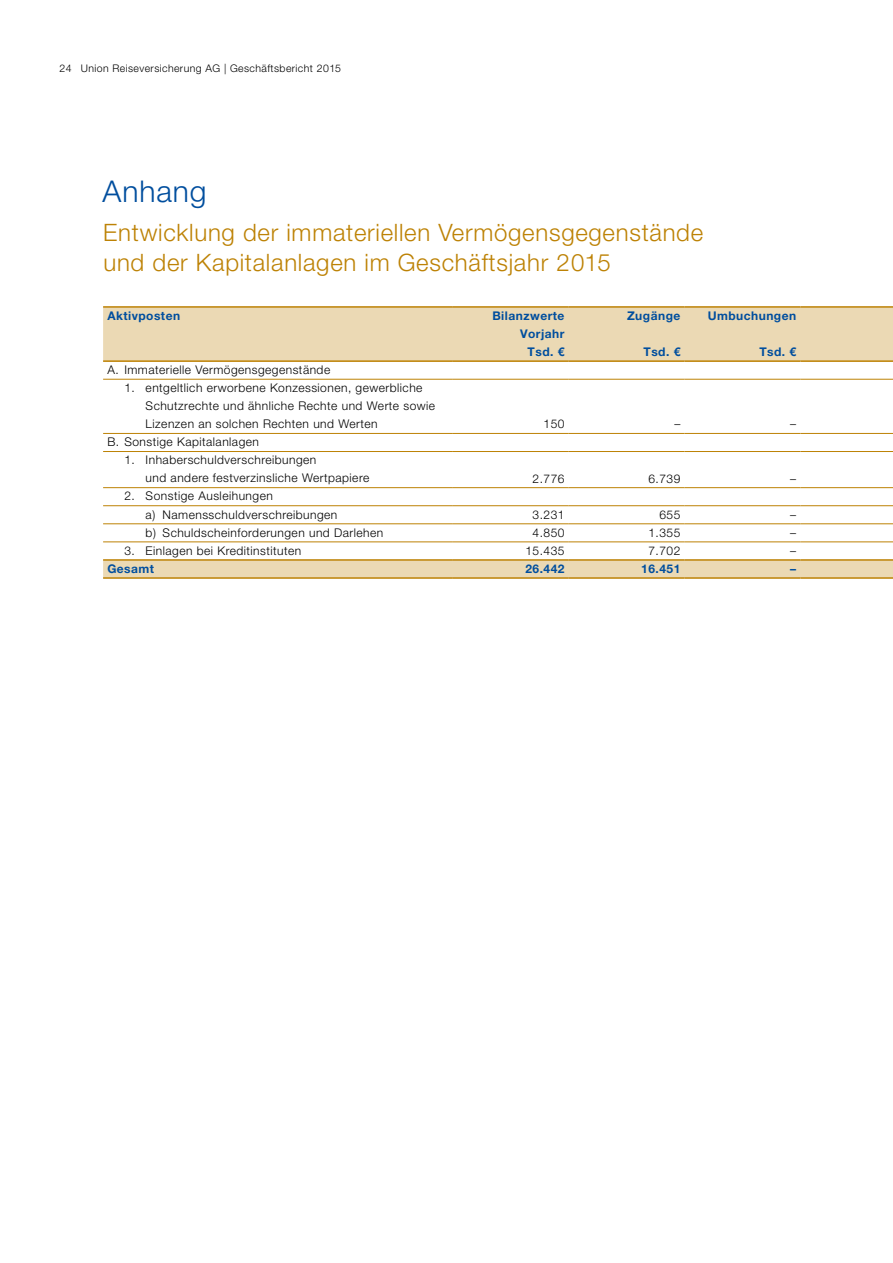
<style>
.page{position:relative;width:893px;height:1263px;background:#fff}
.page>*{position:absolute;margin:0;border:0;box-sizing:border-box;transform-origin:0 0}
.t1{font:300 30px "Helvetica Neue LT Pro";letter-spacing:.03em;color:#004e9e}
.t2{font:300 24px/30px "Helvetica Neue LT Pro";letter-spacing:.03em;color:#bd8205}
.t3{font:300 12px/18px "Helvetica Neue LT Pro";letter-spacing:.04em;color:#000}
.t4{font:700 12px/18px "Helvetica Neue LT Pro";letter-spacing:.04em;color:#004e9e;text-align:right}
.t5{font:300 10.5px "Helvetica Neue LT Pro";letter-spacing:.04em;color:#000}
</style>
<div class="page">
<svg style="left:103px;top:308px;width:790px;height:269px"></svg>
<hr style="left:103px;top:379px;width:350px;height:1px;background:#bd8205">
<hr style="left:453px;top:379px;width:116px;height:1px;background:#bd8205">
<hr style="left:569px;top:379px;width:116px;height:1px;background:#bd8205">
<hr style="left:685px;top:379px;width:115px;height:1px;background:#bd8205">
<hr style="left:800px;top:379px;width:93px;height:1px;background:#bd8205">
<hr style="left:103px;top:433px;width:350px;height:1px;background:#bd8205">
<hr style="left:453px;top:433px;width:116px;height:1px;background:#bd8205">
<hr style="left:569px;top:433px;width:116px;height:1px;background:#bd8205">
<hr style="left:685px;top:433px;width:115px;height:1px;background:#bd8205">
<hr style="left:800px;top:433px;width:93px;height:1px;background:#bd8205">
<hr style="left:103px;top:451px;width:350px;height:1px;background:#bd8205">
<hr style="left:453px;top:451px;width:116px;height:1px;background:#bd8205">
<hr style="left:569px;top:451px;width:116px;height:1px;background:#bd8205">
<hr style="left:685px;top:451px;width:115px;height:1px;background:#bd8205">
<hr style="left:800px;top:451px;width:93px;height:1px;background:#bd8205">
<hr style="left:103px;top:487px;width:350px;height:1px;background:#bd8205">
<hr style="left:453px;top:487px;width:116px;height:1px;background:#bd8205">
<hr style="left:569px;top:487px;width:116px;height:1px;background:#bd8205">
<hr style="left:685px;top:487px;width:115px;height:1px;background:#bd8205">
<hr style="left:800px;top:487px;width:93px;height:1px;background:#bd8205">
<hr style="left:103px;top:505px;width:350px;height:1px;background:#bd8205">
<hr style="left:453px;top:505px;width:116px;height:1px;background:#bd8205">
<hr style="left:569px;top:505px;width:116px;height:1px;background:#bd8205">
<hr style="left:685px;top:505px;width:115px;height:1px;background:#bd8205">
<hr style="left:800px;top:505px;width:93px;height:1px;background:#bd8205">
<hr style="left:103px;top:523px;width:350px;height:1px;background:#bd8205">
<hr style="left:453px;top:523px;width:116px;height:1px;background:#bd8205">
<hr style="left:569px;top:523px;width:116px;height:1px;background:#bd8205">
<hr style="left:685px;top:523px;width:115px;height:1px;background:#bd8205">
<hr style="left:800px;top:523px;width:93px;height:1px;background:#bd8205">
<hr style="left:103px;top:541px;width:350px;height:1px;background:#bd8205">
<hr style="left:453px;top:541px;width:116px;height:1px;background:#bd8205">
<hr style="left:569px;top:541px;width:116px;height:1px;background:#bd8205">
<hr style="left:685px;top:541px;width:115px;height:1px;background:#bd8205">
<hr style="left:800px;top:541px;width:93px;height:1px;background:#bd8205">
<hr style="left:103px;top:306px;width:350px;height:2px;background:#bd8205">
<hr style="left:453px;top:306px;width:116px;height:2px;background:#bd8205">
<hr style="left:569px;top:306px;width:116px;height:2px;background:#bd8205">
<hr style="left:685px;top:306px;width:115px;height:2px;background:#bd8205">
<hr style="left:800px;top:306px;width:93px;height:2px;background:#bd8205">
<hr style="left:103px;top:360px;width:350px;height:2px;background:#bd8205">
<hr style="left:453px;top:360px;width:116px;height:2px;background:#bd8205">
<hr style="left:569px;top:360px;width:116px;height:2px;background:#bd8205">
<hr style="left:685px;top:360px;width:115px;height:2px;background:#bd8205">
<hr style="left:800px;top:360px;width:93px;height:2px;background:#bd8205">
<hr style="left:103px;top:559px;width:350px;height:2px;background:#bd8205">
<hr style="left:453px;top:559px;width:116px;height:2px;background:#bd8205">
<hr style="left:569px;top:559px;width:116px;height:2px;background:#bd8205">
<hr style="left:685px;top:559px;width:115px;height:2px;background:#bd8205">
<hr style="left:800px;top:559px;width:93px;height:2px;background:#bd8205">
<hr style="left:103px;top:577px;width:350px;height:2px;background:#bd8205">
<hr style="left:453px;top:577px;width:116px;height:2px;background:#bd8205">
<hr style="left:569px;top:577px;width:116px;height:2px;background:#bd8205">
<hr style="left:685px;top:577px;width:115px;height:2px;background:#bd8205">
<hr style="left:800px;top:577px;width:93px;height:2px;background:#bd8205">
<p class="t5" style="left:60px;top:62px;width:283px">24 Union Reiseversicherung AG | Geschäftsbericht 2015</p>
<h1 class="t1" style="left:103px;top:173px;width:105px">Anhang</h1>
<h2 class="t2" style="left:103px;top:217px;width:601px">Entwicklung der immateriellen Vermögensgegenstände und der Kapitalanlagen im Geschäftsjahr 2015</h2>
<p class="t4" style="left:107px;top:306px;width:74px">Aktivposten</p>
<p class="t4" style="left:492px;top:306px;width:74px">Bilanzwerte<br>Vorjahr<br>Tsd. €</p>
<p class="t4" style="left:627px;top:306px;width:55px">Zugänge</p>
<p class="t4" style="left:708px;top:306px;width:90px">Umbuchungen</p>
<p class="t4" style="left:759px;top:342px;width:38px">Tsd. €</p>
<p class="t4" style="left:643px;top:342px;width:38px">Tsd. €</p>
<p class="t3" style="left:107px;top:360px;width:224px">A. Immaterielle Vermögensgegenstände</p>
<p class="t3" style="left:146px;top:378px;width:291px;text-indent:-21px">1. entgeltlich erworbene Konzessionen, gewerbliche<br>Schutzrechte und ähnliche Rechte und Werte sowie<br>Lizenzen an solchen Rechten und Werten</p>
<p class="t3" style="left:107px;top:433px;width:153px">B. Sonstige Kapitalanlagen</p>
<p class="t3" style="left:146px;top:451px;width:225px;text-indent:-21px">1. Inhaberschuldverschreibungen<br>und andere festverzinsliche Wertpapiere</p>
<p class="t3" style="left:146px;top:487px;width:193px;text-indent:-21px">2. Sonstige Ausleihungen<br>a) Namensschuldverschreibungen</p>
<p class="t3" style="left:543px;top:415px;width:22px">150</p>
<p class="t3" style="left:674px;top:415px;width:7px">–</p>
<p class="t3" style="left:790px;top:415px;width:7px">–</p>
<p class="t3" style="left:532px;top:469px;width:33px">2.776</p>
<p class="t3" style="left:648px;top:469px;width:33px">6.739</p>
<p class="t3" style="left:790px;top:469px;width:7px">–</p>
<p class="t3" style="left:533px;top:505px;width:33px">3.231</p>
<p class="t3" style="left:659px;top:505px;width:22px">655</p>
<p class="t3" style="left:790px;top:505px;width:7px">–</p>
<p class="t3" style="left:146px;top:523px;width:239px">b) Schuldscheinforderungen und Darlehen</p>
<p class="t3" style="left:532px;top:523px;width:33px">4.850</p>
<p class="t3" style="left:648px;top:523px;width:33px">1.355</p>
<p class="t3" style="left:790px;top:523px;width:7px">–</p>
<p class="t3" style="left:124px;top:541px;width:178px">3. Einlagen bei Kreditinstituten</p>
<p class="t3" style="left:525px;top:541px;width:41px">15.435</p>
<p class="t3" style="left:648px;top:541px;width:33px">7.702</p>
<p class="t3" style="left:790px;top:541px;width:7px">–</p>
<p class="t4" style="left:107px;top:559px;width:48px">Gesamt</p>
<p class="t4" style="left:525px;top:559px;width:41px">26.442</p>
<p class="t4" style="left:641px;top:559px;width:41px">16.451</p>
<p class="t4" style="left:790px;top:559px;width:7px">–</p>
</div>
